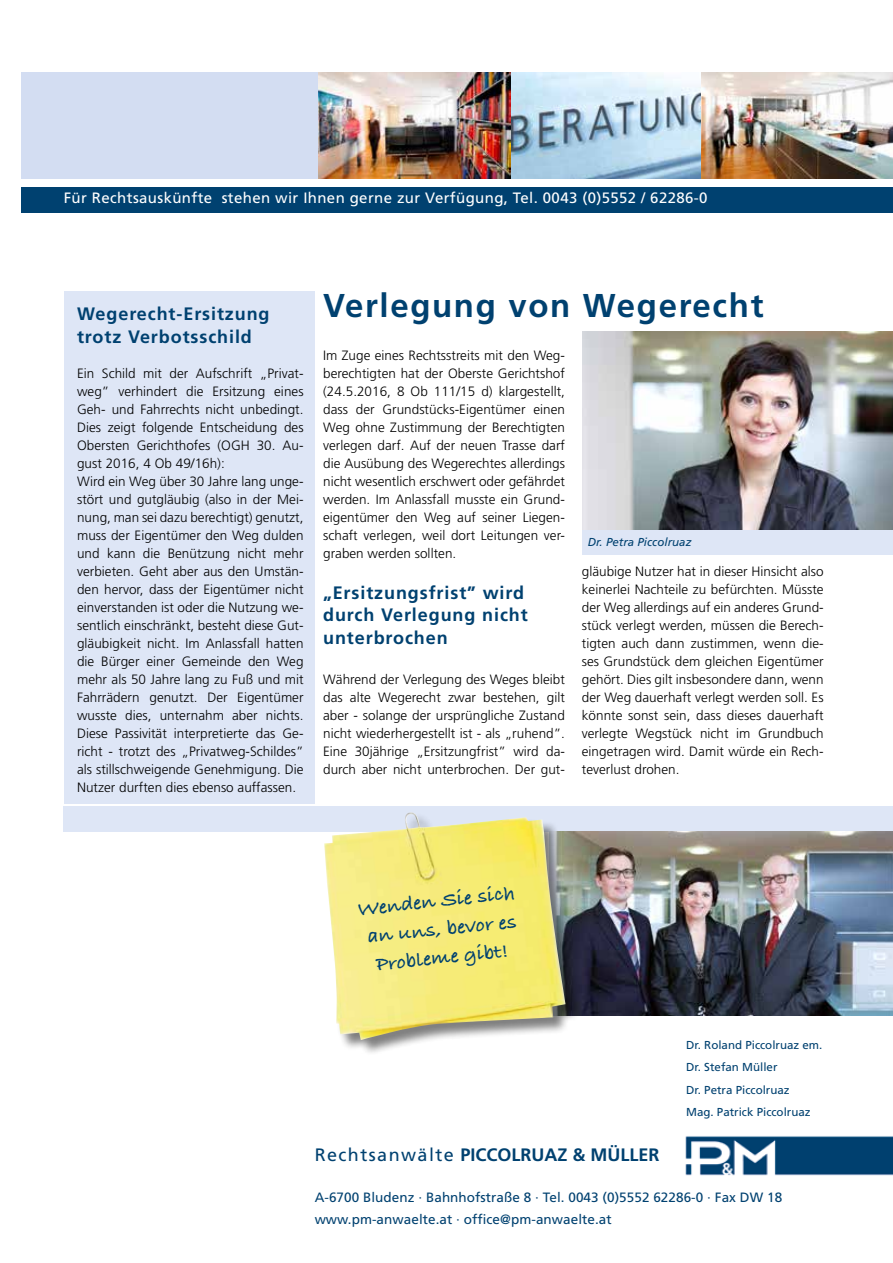
<style>
.page{position:relative;width:893px;height:1263px;background:#fff}
.page>*{position:absolute;margin:0;border:0;box-sizing:border-box;transform-origin:0 0}
.t1{font:700 33px "Frutiger";letter-spacing:.05em;color:#004170}
.t2{font:700 20.4px/28.3px "Bradley Hand ITCTT";color:#004170;text-align:center;scale:1.05 1}
.t3{font:700 18px/22.5px "Frutiger";letter-spacing:.05em;color:#004170}
.t4{font:700 18px "Frutiger";color:#004170}
.t5{font:15px "Frutiger";letter-spacing:.025em;color:#fff}
.t6{font:300 13.5px/18px "Frutiger";color:#000;text-align:justify}
.t7{font:13.5px/22.5px "Frutiger";letter-spacing:.005em;color:#004170}
.t8{font:11.55px/22.5px "Frutiger";color:#004170}
.t9{font:italic 11.55px "Frutiger";color:#004170}
.s1{font-weight:400}
</style>
<div class="page">
<div style="left:21px;top:72px;width:872px;height:107px;background:#d3ddf2"></div>
<div style="left:21px;top:187px;width:872px;height:26px;background:#004170"></div>
<img style="left:319px;top:72px;width:574px;height:107px">
<div style="left:64px;top:806px;width:829px;height:26px;background:#dee6f6"></div>
<img style="left:685px;top:1136px;width:208px;height:40px">
<img style="left:582px;top:831px;width:311px;height:184px">
<div style="left:325px;top:813px;width:257px;height:243px;background:#000;opacity:.5"></div>
<img style="left:324px;top:812px;width:241px;height:228px">
<div style="left:64px;top:291px;width:251px;height:513px;background:#dee6f6"></div>
<div style="left:583px;top:529px;width:310px;height:26px;background:#dee6f6"></div>
<img style="left:583px;top:332px;width:310px;height:197px">
<p class="t5" style="left:64px;top:189px;width:645px">Für Rechtsauskünfte stehen wir Ihnen gerne zur Verfügung, Tel. 0043 (0)5552 / 62286-0</p>
<h3 class="t3" style="left:77px;top:302px;width:194px">Wegerecht-Ersitzung trotz Verbotsschild</h3>
<p class="t6" style="left:77px;top:364px;width:228px;text-align:left">Ein Schild mit der Aufschrift „Privat&shy;weg” verhindert die Ersitzung eines Geh- und Fahrrechts nicht unbedingt.<br>Dies zeigt folgende Entscheidung des Obersten Gerichthofes (OGH 30. Au&shy;gust 2016, 4 Ob 49/16h):<br>Wird ein Weg über 30 Jahre lang unge&shy;stört und gutgläubig (also in der Mei&shy;nung, man sei dazu berechtigt) genutzt, muss der Eigentümer den Weg dulden und kann die Benützung nicht mehr verbieten. Geht aber aus den Umstän&shy;den hervor, dass der Eigentümer nicht einverstanden ist oder die Nutzung we&shy;sentlich einschränkt, besteht diese Gut&shy;gläubigkeit nicht. Im Anlassfall hatten die Bürger einer Gemeinde den Weg mehr als 50 Jahre lang zu Fuß und mit Fahrrädern genutzt. Der Eigentümer wusste dies, unternahm aber nichts.<br>Diese Passivität interpretierte das Ge&shy;richt - trotzt des „Privatweg-Schildes” als stillschweigende Genehmigung. Die Nutzer durften dies ebenso auffassen.</p>
<h1 class="t1" style="left:323px;top:286px;width:442px">Verlegung von Wegerecht</h1>
<p class="t6" style="left:323px;top:346px;width:243px">Im Zuge eines Rechtsstreits mit den Weg&shy;berechtigten hat der Oberste Gerichtshof (24.5.2016, 8 Ob 111/15 d) klargestellt, dass der Grundstücks-Eigentümer einen Weg ohne Zustimmung der Berechtigten verlegen darf. Auf der neuen Trasse darf die Ausübung des Wegerechtes allerdings nicht wesentlich erschwert oder gefährdet werden. Im Anlassfall musste ein Grund&shy;eigentümer den Weg auf seiner Liegen&shy;schaft verlegen, weil dort Leitungen ver&shy;graben werden sollten.</p>
<h3 class="t3" style="left:323px;top:581px;width:206px">„Ersitzungsfrist” wird durch Verlegung nicht unterbrochen</h3>
<p class="t6" style="left:323px;top:670px;width:243px">Während der Verlegung des Weges bleibt das alte Wegerecht zwar bestehen, gilt aber - solange der ursprüngliche Zustand nicht wiederhergestellt ist - als „ruhend”.<br>Eine 30jährige „Ersitzungfrist” wird da&shy;durch aber nicht unterbrochen. Der gut-</p>
<p class="t9" style="left:588px;top:536px;width:105px">Dr. Petra Piccolruaz</p>
<p class="t6" style="left:582px;top:562px;width:243px">gläubige Nutzer hat in dieser Hinsicht also keinerlei Nachteile zu befürchten. Müsste der Weg allerdings auf ein anderes Grund&shy;stück verlegt werden, müssen die Berech&shy;tigten auch dann zustimmen, wenn die&shy;ses Grundstück dem gleichen Eigentümer gehört. Dies gilt insbesondere dann, wenn der Weg dauerhaft verlegt werden soll. Es könnte sonst sein, dass dieses dauerhaft verlegte Wegstück nicht im Grundbuch eingetragen wird. Damit würde ein Rech&shy;teverlust drohen.</p>
<h2 class="t2" style="left:356px;top:894px;width:152px;rotate:-6deg">Wenden Sie sich an uns, bevor es<br>Probleme gibt!</h2>
<h3 class="t4" style="left:315px;top:1144px;width:346px"><span class="s1">Rechtsanwälte</span> PICCOLRUAZ &amp; MÜLLER</h3>
<p class="t8" style="left:686px;top:1033px;width:138px">Dr. Roland Piccolruaz em.<br>Dr. Stefan Müller<br>Dr. Petra Piccolruaz<br>Mag. Patrick Piccolruaz</p>
<p class="t7" style="left:315px;top:1185px;width:469px">A-6700 Bludenz · Bahnhofstraße 8 · Tel. 0043 (0)5552 62286-0 · Fax DW 18 www.pm-anwaelte.at · office@pm-anwaelte.at</p>
</div>
